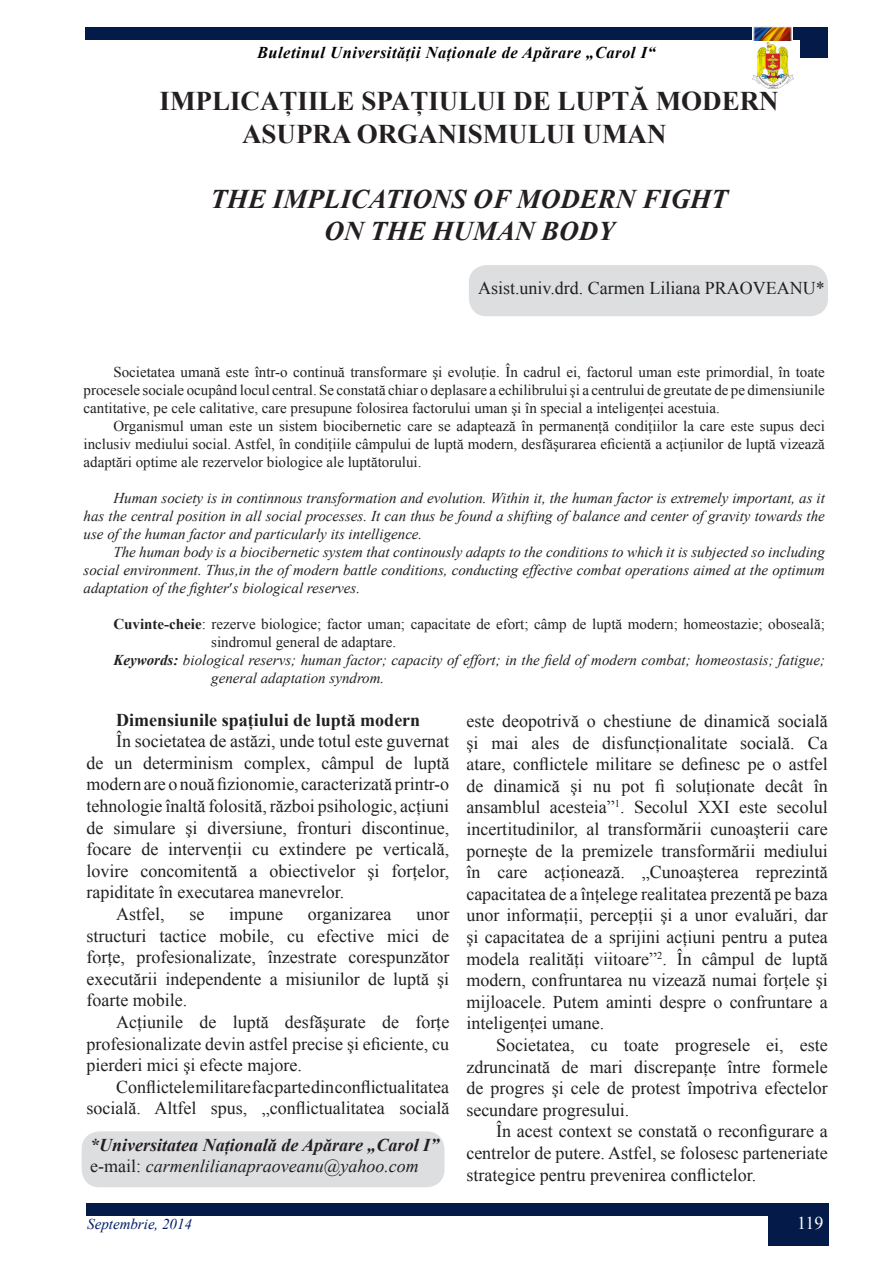
<style>
.page{position:relative;width:893px;height:1263px;background:#fff}
.page>*{position:absolute;margin:0;border:0;box-sizing:border-box;transform-origin:0 0}
.t1{font:700 27px/32.4px "Times New Roman";color:#231f20}
.t2{font:italic 700 27px "Times New Roman";color:#231f20}
.t3{font:18px/21.6px "Times New Roman";color:#231f20;text-align:justify}
.t4{font:italic 700 18px "Times New Roman";color:#231f20}
.t5{font:italic 18px "Times New Roman";color:#231f20}
.List_Paragraph{font:700 18px "Times New Roman";color:#231f20}
.t6{font:18px "Times New Roman";color:#fff}
.t7{font:italic 700 16.5px "Times New Roman";letter-spacing:.03em;color:#000103}
.t8{font:15px/18px "Times New Roman";color:#231f20;text-align:justify}
.t9{font:italic 15px/18px "Times New Roman";color:#231f20;text-align:justify}
.t10{font:italic 15px "Times New Roman";color:#001d67}
.s1{font-weight:700}
.s2{font-style:normal}
</style>
<div class="page">
<img style="left:753px;top:43px;width:40px;height:45px">
<div style="left:85px;top:27px;width:743px;height:13px;background:#041b49"></div>
<img style="left:752px;top:27px;width:40px;height:13px">
<div style="left:800px;top:36px;width:28px;height:22px;background:#041b49"></div>
<div style="left:87px;top:1203px;width:742px;height:13px;background:#041b49"></div>
<div style="left:768px;top:1216px;width:61px;height:29px;background:#041b49"></div>
<div style="left:82px;top:1131px;width:362px;height:56px;background:#dddee0;border-radius:18px"></div>
<div style="left:469px;top:265px;width:359px;height:51px;background:#dddee0;border-radius:18px"></div>
<p class="t7" style="left:257px;top:41px;width:400px">Buletinul Universităţii Naţionale de Apărare „Carol I“</p>
<p class="t1" style="left:242px;top:85px;width:538px;text-indent:-82px">IMPLICAŢIILE SPAŢIULUI DE LUPTĂ MODERN<br>ASUPRA ORGANISMULUI UMAN</p>
<p class="t2" style="left:211px;top:180px;width:519px">THE IMPLICATIONS OF MODERN FIGHT</p>
<p class="t2" style="left:325px;top:212px;width:292px">ON THE HUMAN BODY</p>
<p class="t3" style="left:478px;top:277px;width:348px">Asist.univ.drd. Carmen Liliana PRAOVEANU*</p>
<p class="t8" style="left:84px;top:363px;width:743px;text-indent:30px">Societatea umană este într-o continuă transformare şi evoluţie. În cadrul ei, factorul uman este primordial, în toate procesele sociale ocupând locul central. Se constată chiar o deplasare a echilibrului şi a centrului de greutate de pe dimensiunile cantitative, pe cele calitative, care presupune folosirea factorului uman şi în special a inteligenţei acestuia.</p>
<p class="t8" style="left:84px;top:417px;width:743px;text-indent:30px">Organismul uman este un sistem biocibernetic care se adaptează în permanenţă condiţiilor la care este supus deci inclusiv mediului social. Astfel, în condiţiile câmpului de luptă modern, desfăşurarea eficientă a acţiunilor de luptă vizează adaptări optime ale rezervelor biologice ale luptătorului.</p>
<p class="t9" style="left:84px;top:488px;width:743px;text-indent:30px">Human society is in continnous transformation and evolution. Within it, the human factor is extremely important, as it has the central position in all social processes. It can thus be found a shifting of balance and center of gravity towards the use of the human factor and particularly its intelligence.</p>
<p class="t9" style="left:84px;top:542px;width:743px;text-indent:30px">The human body is a biocibernetic system that continously adapts to the conditions to which it is subjected so including social environment. Thus,in the of modern battle conditions, conducting effective combat operations aimed at the optimum adaptation of the fighter s biological reserves.</p>
<p class="t8" style="left:211px;top:615px;width:615px;text-indent:-98px"><span class="s1">Cuvinte-cheie</span>: rezerve biologice; factor uman; capacitate de efort; câmp de luptă modern; homeostazie; oboseală; sindromul general de adaptare.</p>
<p class="t9" style="left:211px;top:650px;width:615px;text-indent:-98px"><span class="s1">Keywords:</span> biological reservs; human factor; capacity of effort; in the field of modern combat; homeostasis; fatigue; general adaptation syndrom.</p>
<p class="List_Paragraph" style="left:116px;top:707px;width:306px">Dimensiunile spaţiului de luptă modern</p>
<p class="t3" style="left:86px;top:730px;width:364px;text-indent:30px">În societatea de astăzi, unde totul este guvernat de un determinism complex, câmpul de luptă modern are o nouă fizionomie, caracterizată printr-o tehnologie înaltă folosită, război psihologic, acţiuni de simulare şi diversiune, fronturi discontinue, focare de intervenţii cu extindere pe verticală, lovire concomitentă a obiectivelor şi forţelor, rapiditate în executarea manevrelor.</p>
<p class="t3" style="left:116px;top:903px;width:50px">Astfel,</p>
<p class="t3" style="left:189px;top:903px;width:16px">se</p>
<p class="t3" style="left:229px;top:903px;width:55px">impune</p>
<p class="t3" style="left:308px;top:903px;width:85px">organizarea</p>
<p class="t3" style="left:86px;top:903px;width:364px;text-indent:330px">unor structuri tactice mobile, cu efective mici de forţe, profesionalizate, înzestrate corespunzător executării independente a misiunilor de luptă şi foarte mobile.</p>
<p class="t3" style="left:86px;top:1011px;width:364px;text-indent:30px">Acţiunile de luptă desfăşurate de forţe profesionalizate devin astfel precise şi eficiente, cu pierderi mici şi efecte majore.</p>
<p class="t3" style="left:86px;top:1076px;width:364px;text-align:right">Conflictele militare fac parte din conflictualitatea socială. Altfel spus, „conflictualitatea socială</p>
<p class="t4" style="left:90px;top:1132px;width:350px">*Universitatea Naţională de Apărare „Carol I”</p>
<p class="t5" style="left:90px;top:1154px;width:330px"><span class="s2">e-mail:</span> carmenlilianapraoveanu@yahoo.com</p>
<p class="t3" style="left:466px;top:710px;width:363px">este deopotrivă o chestiune de dinamică socială şi mai ales de disfuncţionalitate socială. Ca atare, conflictele militare se definesc pe o astfel de dinamică şi nu pot fi soluţionate decât în ansamblul acesteia”<sup>1</sup>. Secolul XXI este secolul incertitudinilor, al transformării cunoaşterii care porneşte de la premizele transformării mediului în care acţionează. „Cunoaşterea reprezintă capacitatea de a înţelege realitatea prezentă pe baza unor informaţii, percepţii şi a unor evaluări, dar şi capacitatea de a sprijini acţiuni pentru a putea modela realităţi viitoare”<sup>2</sup>. În câmpul de luptă modern, confruntarea nu vizează numai forţele şi mijloacele. Putem aminti despre o confruntare a inteligenţei umane.</p>
<p class="t3" style="left:466px;top:1034px;width:363px;text-indent:30px">Societatea, cu toate progresele ei, este zdruncinată de mari discrepanţe între formele de progres şi cele de protest împotriva efectelor secundare progresului.</p>
<p class="t3" style="left:466px;top:1120px;width:363px;text-indent:30px">În acest context se constată o reconfigurare a centrelor de putere. Astfel, se folosesc parteneriate strategice pentru prevenirea conflictelor.</p>
<p class="t10" style="left:87px;top:1213px;width:106px">Septembrie, 2014</p>
<p class="t6" style="left:797px;top:1210px;width:28px">119</p>
</div>
